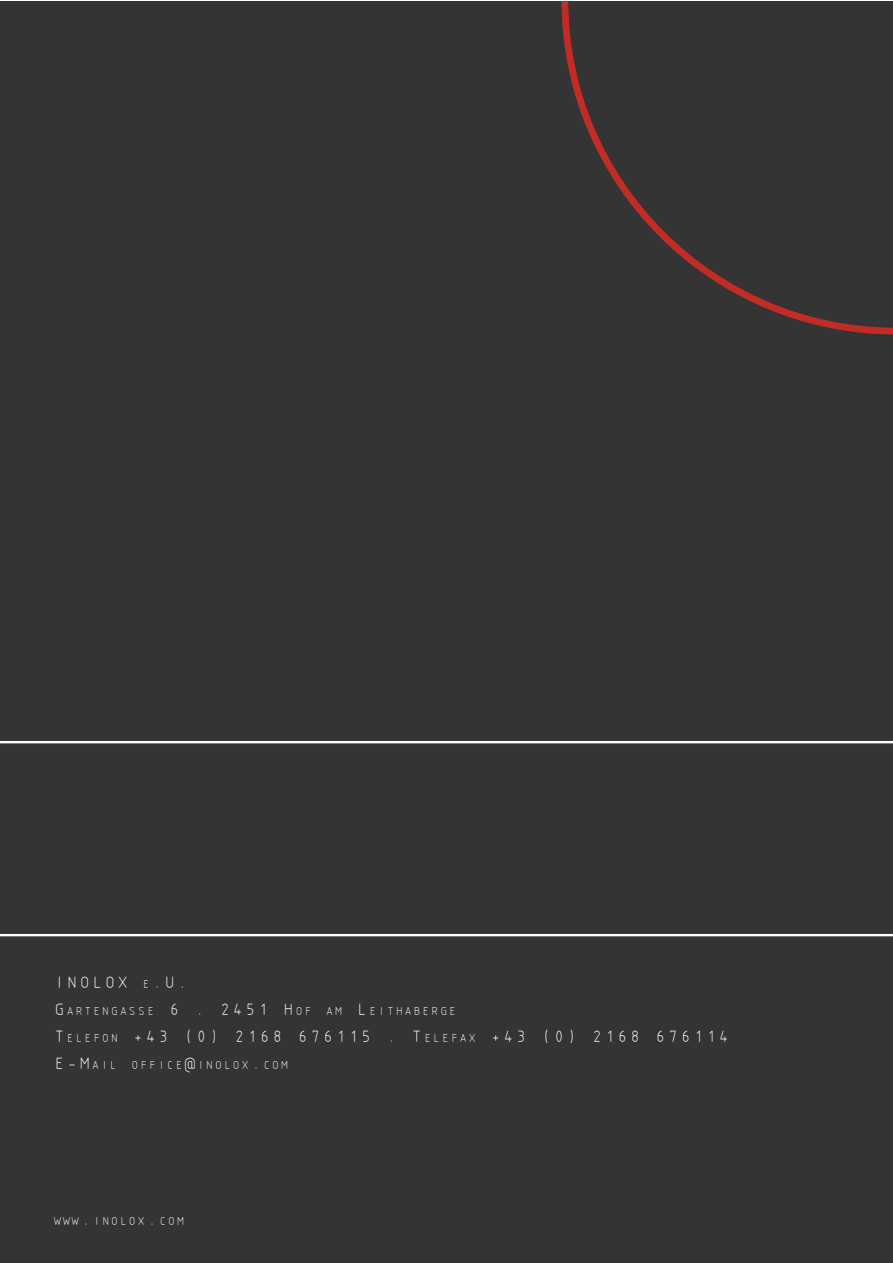
<style>
.page{position:relative;width:893px;height:1263px;background:#fff}
.page>*{position:absolute;margin:0;border:0;box-sizing:border-box;transform-origin:0 0}
.t1{font:16.5px "SW Isot 3";color:#fff}
.t2{font:16.5px "SW Isot 1";color:#fff}
.t3{font:11.55px "SW Isot 3";color:#fff}
.t4{font:11.55px "SW Isot 1";color:#fff}
.s1{font-size:11.55px}
.s2{font-size:16.5px}
.s3{font-family:"SW Isot 1"}
.s4{font-family:"SW Isot 1";font-size:11.55px}
</style>
<div class="page">
<div style="left:0;top:1px;width:892px;height:1262px;background:#343434"></div>
<svg style="left:0;top:933px;width:892px;height:4px"></svg>
<svg style="left:561px;top:1px;width:331px;height:333px"></svg>
<svg style="left:0;top:741px;width:892px;height:3px;background:#d4d4d4"></svg>
<p class="t2" style="left:53px;top:972px;width:137px">INOLOX <span class="s1">E</span>.U.</p>
<p class="t4" style="left:53px;top:1004px;width:405px"><span class="s2">G</span>ARTENGASSE <span class="s2">6 . 2451 H</span>OF AM <span class="s2">L</span>EITHABERGE</p>
<p class="t1" style="left:53px;top:1026px;width:678px"><span class="s3">T</span><span class="s4">ELEFON</span> <span class="s3">+43 (0)</span> 2168 676115 . T<span class="s1">ELEFAX</span> <span class="s3">+43 (0)</span> 2168 676114</p>
<p class="t3" style="left:53px;top:1058px;width:237px"><span class="s2">E-M</span>AIL OFFICE<span class="s2">@</span>INOLOX<span class="s2">.</span>COM</p>
<p class="t3" style="left:53px;top:1213px;width:133px">WWW<span class="s2">.</span>INOLOX<span class="s2">.</span>COM</p>
</div>
